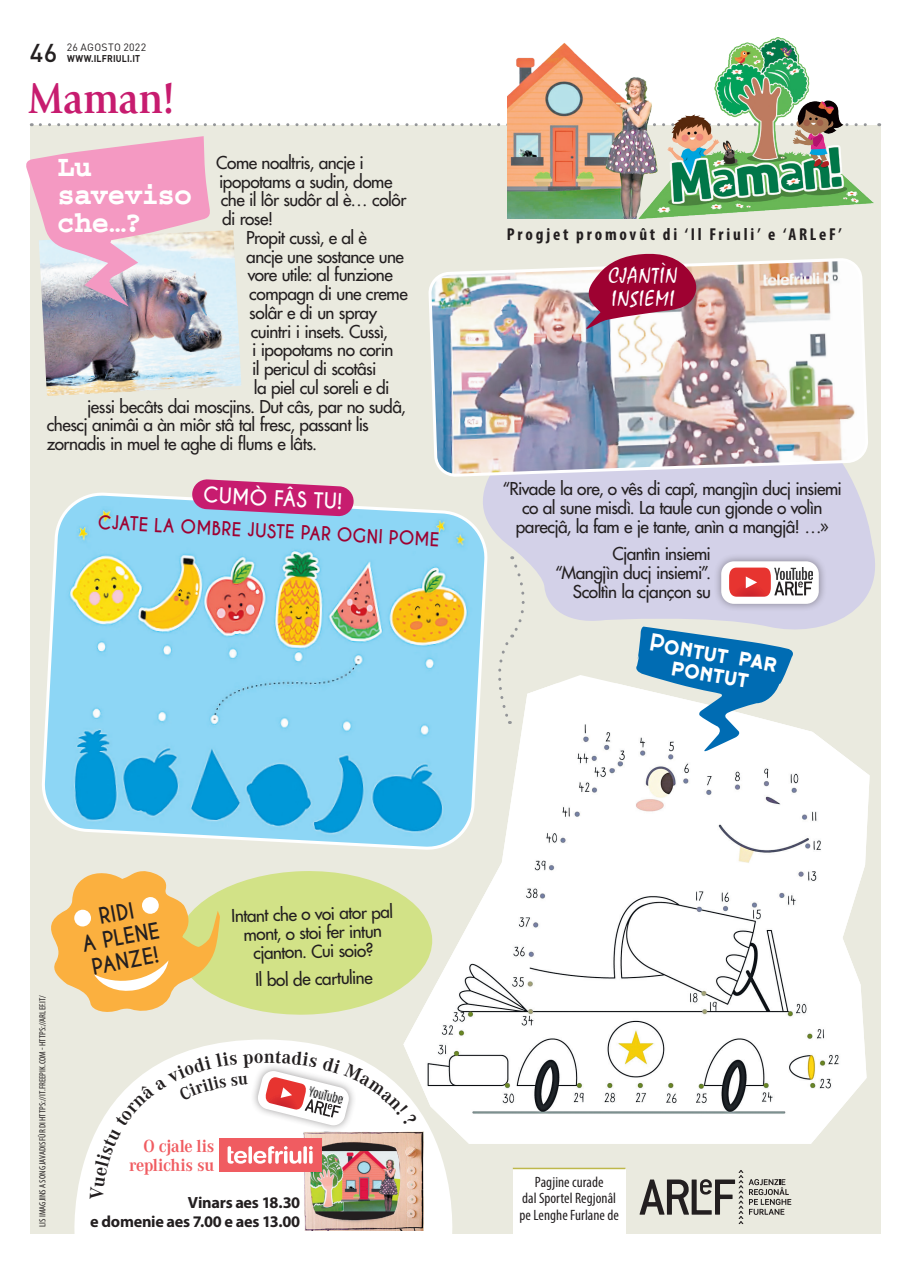
<style>
.page{position:relative;width:910px;height:1276px;background:#fff}
.page>*{position:absolute;margin:0;border:0;box-sizing:border-box;transform-origin:0 0}
.t1{font:700 45px "Giovanni Std";letter-spacing:-.01em;color:#c71c6f;scale:.9 1}
.t2{font:700 30.3px/27.8px "Courier";letter-spacing:-.015em;color:#fff;scale:.95 1}
.t3{font:500 25.5px "DIN Pro";color:#231f20}
.t4{font:24px/20.4px "Lavoir Small Caps";color:#fff;text-align:center;scale:.95 1}
.t5{font:22.5px/22.5px "Aeolus";letter-spacing:-.01em;color:#fff;scale:.95 1}
.t6{font:700 21.15px/24.2px "Caviar Dreams";color:#231f20;text-align:center;scale:.95 1}
.t7{font:700 20.55px "Caviar Dreams";color:#fff;scale:.95 1}
.t8{font:700 19.5px "Corporate A";color:#231f20;scale:.96 1}
.t9{font:700 18px "Caviar Dreams";color:#9e0131;scale:.95 1}
.t10{font:700 18px/19.6px "Corporate A";letter-spacing:-.02em;color:#f05c61;text-align:right;scale:.94 1}
.t11{font:500 17.25px/18.8px "Futura Std";letter-spacing:-.03em;color:#231f20;text-align:center}
.t12{font:700 condensed 17.25px "Myriad Pro";letter-spacing:.16em;color:#231f20}
.t13{font:700 16.2px/19.5px "Myriad Pro";letter-spacing:-.015em;color:#231f20;text-align:right}
.t14{font:condensed 15px/16.5px "Myriad Pro";letter-spacing:.005em;color:#231f20;text-align:center}
.t15{font:10.5px "DIN Pro";letter-spacing:.03em;color:#231f20}
.t16{font:700 9.75px "DIN Pro";letter-spacing:.015em;color:#231f20;scale:.9 1}
.t17{font:condensed 9px "Myriad Pro";letter-spacing:.005em;color:#231f20;scale:1.04 1}
</style>
<div class="page">
<div style="left:30px;top:125px;width:850px;height:1108px;background:#eaeadf"></div>
<svg style="left:448px;top:423px;width:433px;height:216px;fill:#d3d1e8"></svg>
<svg style="left:40px;top:123px;width:840px;height:3px"></svg>
<svg style="left:749px;top:1179px;width:42px;height:36px"></svg>
<svg style="left:640px;top:1170px;width:103px;height:54px"></svg>
<div style="left:513px;top:1168px;width:112px;height:66px;background:#fff"></div>
<hr style="left:513px;top:1167px;width:112px;height:2px;background:#beb84b">
<svg style="left:492px;top:556px;width:38px;height:116px"></svg>
<img style="left:664px;top:37px;width:210px;height:181px">
<img style="left:507px;top:43px;width:157px;height:176px">
<svg style="left:58px;top:1039px;width:412px;height:195px;fill:#fff"></svg>
<img style="left:297px;top:1144px;width:131px;height:86px">
<img style="left:430px;top:259px;width:440px;height:216px">
<div style="left:713px;top:553px;width:114px;height:59px;background:#231f20;opacity:.45"></div>
<div style="left:721px;top:561px;width:98px;height:43px;background:#fff;border-radius:13px"></div>
<svg style="left:729px;top:567px;width:83px;height:30px"></svg>
<img style="left:774px;top:567px;width:38px;height:12px">
<svg style="left:585px;top:253px;width:114px;height:76px;background:#b2506e"></svg>
<svg style="left:42px;top:491px;width:448px;height:358px;background:#95cedb"></svg>
<svg style="left:192px;top:479px;width:162px;height:37px;background:#c5498b"></svg>
<img style="left:42px;top:230px;width:199px;height:166px">
<svg style="left:26px;top:136px;width:184px;height:171px"></svg>
<svg style="left:51px;top:871px;width:352px;height:144px"></svg>
<img style="left:403px;top:683px;width:467px;height:461px">
<svg style="left:635px;top:626px;width:159px;height:125px"></svg>
<svg style="left:90px;top:1050px;width:327px;height:149px;background:#f0dfdb"></svg>
<h3 class="t3" style="left:30px;top:35px;width:29px">46</h3>
<p class="t15" style="left:67px;top:40px;width:81px">26 AGOSTO 2022</p>
<p class="t16" style="left:67px;top:52px;width:83px">WWW.ILFRIULI.IT</p>
<h1 class="t1" style="left:28px;top:72px;width:166px">Maman!</h1>
<p class="t11" style="left:216px;top:153px;width:149px">Come noaltris, ancje i</p>
<p class="t11" style="left:219px;top:172px;width:175px">ipopotams a sudin, dome</p>
<p class="t11" style="left:221px;top:191px;width:187px">che il lôr sudôr al è… colôr</p>
<p class="t11" style="left:222px;top:209px;width:52px">di rose!</p>
<p class="t11" style="left:246px;top:228px;width:122px">Propit cussì, e al è</p>
<p class="t11" style="left:246px;top:247px;width:159px">ancje une sostance une</p>
<p class="t11" style="left:248px;top:266px;width:147px">vore utile: al funzione</p>
<p class="t11" style="left:249px;top:284px;width:160px">compagn di une creme</p>
<p class="t11" style="left:249px;top:303px;width:129px">solâr e di un spray</p>
<p class="t11" style="left:251px;top:322px;width:138px">cuintri i insets. Cussì,</p>
<p class="t11" style="left:252px;top:341px;width:143px">i ipopotams no corin</p>
<p class="t11" style="left:252px;top:359px;width:126px">il pericul di scotâsi</p>
<p class="t11" style="left:254px;top:378px;width:137px">la piel cul soreli e di</p>
<p class="t11" style="left:87px;top:397px;width:320px">jessi becâts dai moscjins. Dut câs, par no sudâ,</p>
<p class="t11" style="left:47px;top:416px;width:324px">chescj animâi a àn miôr stâ tal fresc, passant lis</p>
<p class="t11" style="left:47px;top:434px;width:272px">zornadis in muel te aghe di flums e lâts.</p>
<h2 class="t2" style="left:58px;top:154px;width:143px">Lu saveviso che…?</h2>
<p class="t7" style="left:204px;top:482px;width:148px;rotate:3deg">CUMÒ FÂS TU!</p>
<p class="t9" style="left:98px;top:511px;width:361px;rotate:3deg">CJATE LA OMBRE JUSTE PAR OGNI POME</p>
<p class="t12" style="left:507px;top:223px;width:337px">Progjet promovût di ‘Il Friuli’ e ‘ARLeF’</p>
<h3 class="t5" style="left:608px;top:265px;width:75px">CJANTÌN<br>INSIEMI</h3>
<p class="t11" style="left:503px;top:480px;width:341px">“Rivade la ore, o vês di capî, mangjìn ducj insiemi co al sune misdì. La taule cun gjonde o volìn parecjâ, la fam e je tante, anìn a mangjâ! …»</p>
<p class="t11" style="left:555px;top:544px;width:157px;text-align:right">Cjantìn insiemi “Mangjìn ducj insiemi”.<br>Scoltìn la cjançon su</p>
<h3 class="t4" style="left:652px;top:632px;width:137px;rotate:9deg">Pontut par pontut</h3>
<p class="t17" style="left:37px;top:1227px;width:224px;rotate:-90deg">LIS IMAGJINS A SON GJAVADIS FÛR DI HTTPS://IT.FREEPIK.COM - HTTPS://ARLEF.IT/</p>
<p class="t6" style="left:76px;top:909px;width:84px;rotate:-11deg">RIDI<br>A PLENE<br>PANZE!</p>
<p class="t11" style="left:231px;top:906px;width:163px;rotate:-1deg">Intant che o voi ator pal mont, o stoi fer intun cjanton. Cui soio?</p>
<p class="t11" style="left:255px;top:970px;width:119px;rotate:-1deg">Il bol de cartuline</p>
<p class="t8" style="left:264px;top:1045px;width:13px">n</p>
<p class="t10" style="left:129px;top:1136px;width:92px">O cjale lis replichis su</p>
<p class="t13" style="left:90px;top:1192px;width:211px">Vinars aes 18.30<br>e domenie aes 7.00 e aes 13.00</p>
<p class="t14" style="left:520px;top:1173px;width:101px">Pagjine curade<br>dal Sportel Regjonâl pe Lenghe Furlane de</p>
</div>
